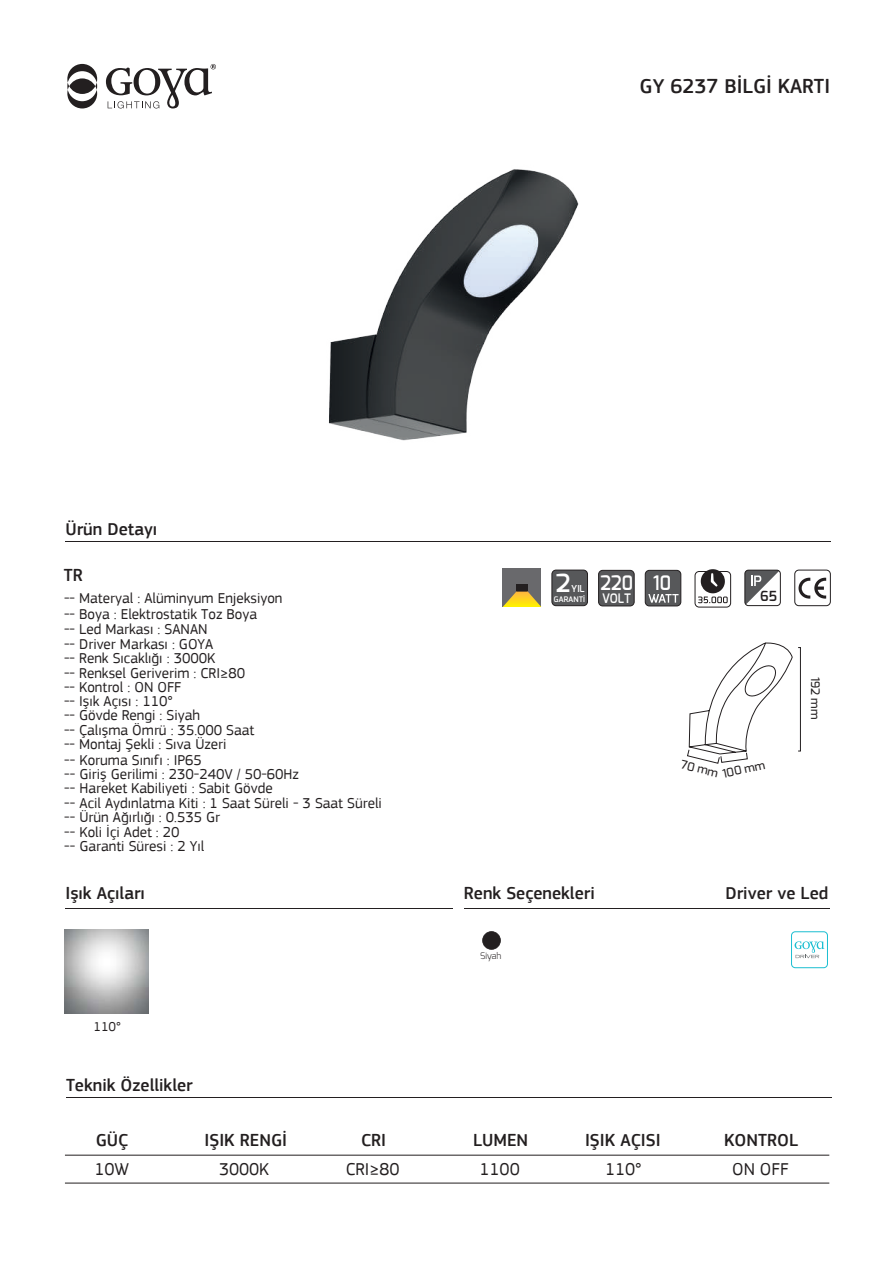
<style>
.page{position:relative;width:893px;height:1263px;background:#fff}
.page>*{position:absolute;margin:0;border:0;box-sizing:border-box;transform-origin:0 0}
.t1{font:600 24.9px "Exo";color:#fff}
.t2{font:500 21px "PF Square Sans Pro";color:#231f20}
.t3{font:600 19.95px "Exo";color:#fff;scale:.89 1}
.t4{font:500 18px "PF Square Sans Pro";color:#231f20}
.t5{font:18px "PF Square Sans Pro";color:#231f20}
.t6{font:15px/14.4px "PF Square Sans Pro";color:#231f20}
.t7{font:600 13.95px "Exo";color:#231f20}
.t8{font:13.5px "PF Square Sans Pro";color:#231f20}
.t9{font:600 13.05px "Exo";color:#fff;scale:.89 1}
.t10{font:500 11.7px "Exo";color:#231f20}
.t11{font:600 9.45px "Exo";color:#fff}
.t12{font:300 9px "Exo";color:#231f20}
.t13{font:600 7.65px "Exo";color:#fff}
</style>
<div class="page">
<div style="left:483px;top:932px;width:17px;height:17px;background:#231f20;border-radius:50%"></div>
<div style="left:482px;top:931px;width:19px;height:18px;border:1px solid #231f20;border-radius:50%"></div>
<img style="left:64px;top:929px;width:84px;height:85px">
<hr style="left:66px;top:1097px;width:765px;height:1px;background:#231f20">
<hr style="left:65px;top:908px;width:388px;height:1px;background:#231f20">
<hr style="left:65px;top:541px;width:766px;height:1px;background:#231f20">
<hr style="left:464px;top:908px;width:366px;height:1px;background:#231f20">
<div style="left:791px;top:931px;width:37px;height:37px;border:1px solid #1cbed1;border-radius:4px"></div>
<svg style="left:795px;top:941px;width:29px;height:17px"></svg>
<hr style="left:65px;top:1183px;width:764px;height:1px;background:#231f20">
<hr style="left:65px;top:1155px;width:764px;height:1px;background:#231f20">
<svg style="left:67px;top:64px;width:30px;height:44px"></svg>
<svg style="left:106px;top:64px;width:110px;height:44px"></svg>
<div style="left:599px;top:570px;width:35px;height:36px;background:#57585a;border-radius:4px"></div>
<div style="left:598px;top:570px;width:36px;height:36px;border:1px solid #231f20;border-radius:4px"></div>
<div style="left:645px;top:570px;width:36px;height:36px;background:#57585a;border-radius:4px"></div>
<div style="left:645px;top:570px;width:36px;height:36px;border:1px solid #231f20;border-radius:4px"></div>
<svg style="left:648px;top:594px;width:31px;height:9px"></svg>
<div style="left:794px;top:570px;width:37px;height:36px;border:1px solid #231f20;border-radius:4px"></div>
<svg style="left:798px;top:578px;width:28px;height:21px"></svg>
<div style="left:744px;top:570px;width:37px;height:36px;border:1px solid #231f20;border-radius:4px"></div>
<svg style="left:745px;top:570px;width:34px;height:34px"></svg>
<div style="left:552px;top:570px;width:35px;height:36px;background:#57585a;border-radius:4px"></div>
<div style="left:552px;top:570px;width:36px;height:36px;border:1px solid #231f20;border-radius:4px"></div>
<div style="left:695px;top:571px;width:36px;height:36px;border:1px solid #231f20;border-radius:4px"></div>
<svg style="left:698px;top:569px;width:30px;height:34px"></svg>
<div style="left:503px;top:568px;width:38px;height:39px;background:#69696c"></div>
<svg style="left:503px;top:591px;width:38px;height:16px"></svg>
<div style="left:516px;top:584px;width:12px;height:7px;border:1px solid #231f20"></div>
<div style="left:517px;top:585px;width:10px;height:6px;background:#231f20"></div>
<div style="left:516px;top:584px;width:11px;height:7px;border:1px solid #231f20"></div>
<svg style="left:687px;top:643px;width:114px;height:121px"></svg>
<img style="left:329px;top:169px;width:250px;height:272px">
<p class="t4" style="left:65px;top:519px;width:93px">Ürün Detayı</p>
<p class="t4" style="left:64px;top:564px;width:21px">TR</p>
<p class="t6" style="left:64px;top:582px;width:220px;line-height:31.8px">-- Materyal : Alüminyum Enjeksiyon -- Led Markası : SANAN</p>
<p class="t6" style="left:64px;top:599px;width:195px;line-height:30.2px">-- Boya : Elektrostatik Toz Boya -- Driver Markası : GOYA</p>
<p class="t6" style="left:64px;top:651px;width:319px">-- Renk Sıcaklığı : 3000K<br>-- Renksel Geriverim : CRI≥80<br>-- Kontrol : ON OFF<br>-- Işık Açısı : 110°<br>-- Gövde Rengi : Siyah<br>-- Çalışma Ömrü : 35.000 Saat<br>-- Montaj Şekli : Sıva Üzeri<br>-- Koruma Sınıfı : IP65<br>-- Giriş Gerilimi : 230-240V / 50-60Hz<br>-- Hareket Kabiliyeti : Sabit Gövde<br>-- Acil Aydınlatma Kiti : 1 Saat Süreli - 3 Saat Süreli -- Ürün Ağırlığı : 0.535 Gr<br>-- Koli İçi Adet : 20<br>-- Garanti Süresi : 2 Yıl</p>
<h2 class="t2" style="left:640px;top:74px;width:192px">GY 6237 BİLGİ KARTI</h2>
<h1 class="t1" style="left:556px;top:567px;width:16px">2</h1>
<p class="t11" style="left:571px;top:583px;width:15px">YIL</p>
<h3 class="t3" style="left:601px;top:570px;width:38px">220</h3>
<p class="t9" style="left:602px;top:590px;width:34px">VOLT</p>
<h3 class="t3" style="left:653px;top:570px;width:22px">10</h3>
<p class="t13" style="left:554px;top:594px;width:33px">GARANTİ</p>
<p class="t7" style="left:760px;top:587px;width:18px">65</p>
<p class="t10" style="left:683px;top:757px;width:39px;rotate:13deg">70 mm</p>
<p class="t10" style="left:721px;top:766px;width:45px;rotate:-12deg">100 mm</p>
<p class="t10" style="left:823px;top:677px;width:44px;rotate:90deg">91 2mm</p>
<p class="t4" style="left:65px;top:882px;width:81px">Işık Açıları</p>
<p class="t4" style="left:464px;top:882px;width:132px">Renk Seçenekleri</p>
<p class="t4" style="left:725px;top:882px;width:104px">Driver ve Led</p>
<p class="t8" style="left:94px;top:1019px;width:29px">110°</p>
<p class="t4" style="left:66px;top:1074px;width:128px">Teknik Özellikler</p>
<p class="t12" style="left:480px;top:949px;width:23px">Siyah</p>
<p class="t4" style="left:204px;top:1130px;width:84px">IŞIK RENGİ</p>
<p class="t4" style="left:361px;top:1130px;width:27px">CRI</p>
<p class="t4" style="left:473px;top:1130px;width:57px">LUMEN</p>
<p class="t4" style="left:585px;top:1130px;width:77px">IŞIK AÇISI</p>
<p class="t4" style="left:724px;top:1130px;width:75px">KONTROL</p>
<p class="t5" style="left:732px;top:1158px;width:58px">ON OFF</p>
<p class="t4" style="left:96px;top:1130px;width:34px">GÜÇ</p>
<p class="t5" style="left:95px;top:1158px;width:36px">10W</p>
<p class="t5" style="left:219px;top:1158px;width:51px">3000K</p>
<p class="t5" style="left:346px;top:1158px;width:55px">CRI≥80</p>
<p class="t5" style="left:480px;top:1158px;width:42px">1100</p>
<p class="t5" style="left:605px;top:1158px;width:38px">110°</p>
</div>
